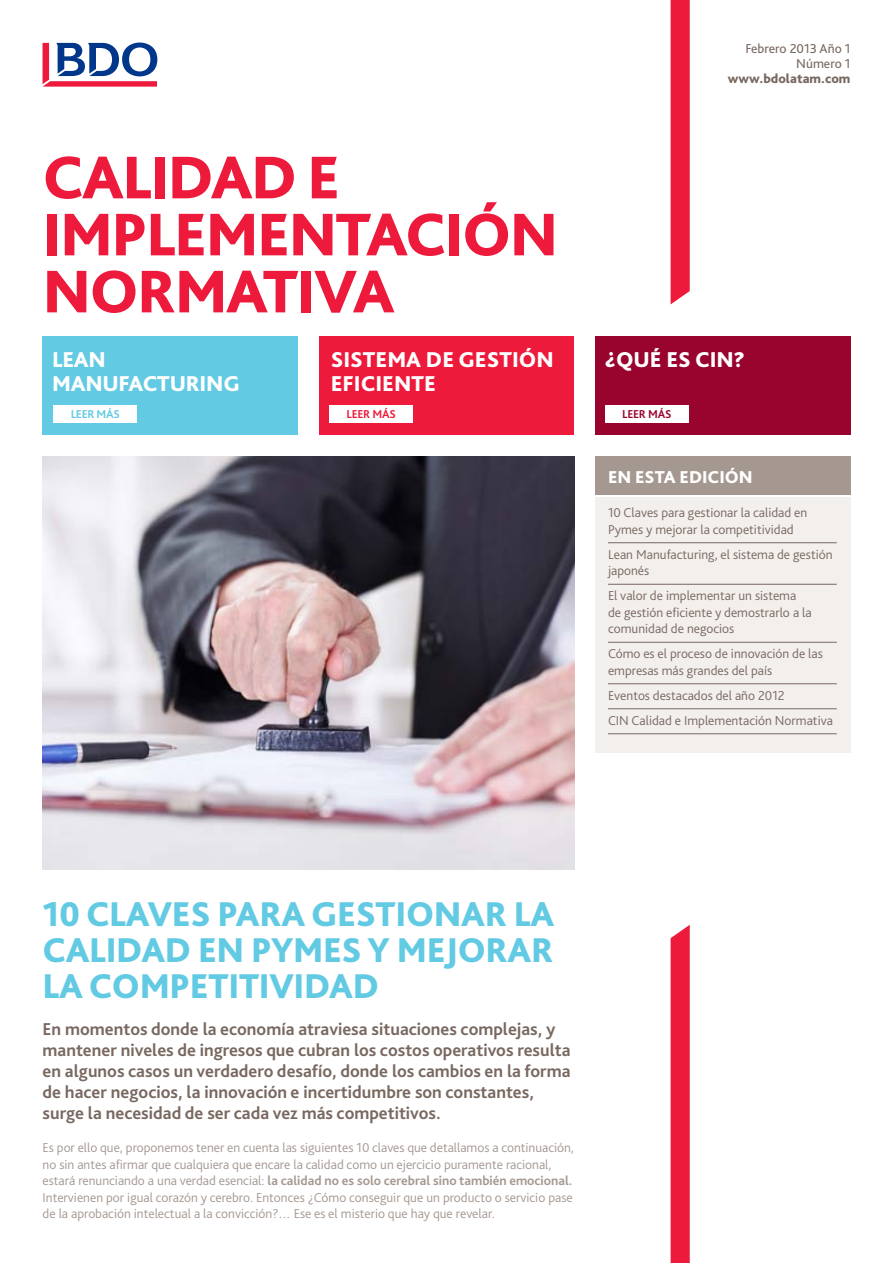
<style>
.page{position:relative;width:893px;height:1263px;background:#fff}
.page>*{position:absolute;margin:0;border:0;box-sizing:border-box;transform-origin:0 0}
.t1{font:800 63px/57px "Bliss Pro";letter-spacing:-.025em;color:#ed1a3b}
.t2{font:800 36px/36px "Bliss Pro";letter-spacing:-.01em;color:#62cae3}
.t3{font:800 22.5px/24px "Bliss Pro";color:#fff}
.t4{font:700 18px/21px "Bliss Pro";color:#786860}
.t5{font:800 18px "Bliss Pro";color:#fff}
.t6{font:300 13.5px/16.5px "Bliss Pro";color:#a59891}
.t7{font:300 13.5px/16.5px "Bliss Pro";color:#786860}
.t8{font:13.5px/15px "Bliss Pro";color:#786860;text-align:right}
.t9{font:800 13.5px "Bliss Pro";color:#786860}
.t10{font:700 12px "Bliss Pro";letter-spacing:-.02em;color:#62cae3}
.t11{font:700 12px "Bliss Pro";letter-spacing:-.02em;color:#ed1a3b}
.t12{font:700 12px "Bliss Pro";letter-spacing:-.02em;color:#99042f}
.s1{font-weight:700}
</style>
<div class="page">
<svg style="left:43px;top:43px;width:114px;height:44px"></svg>
<div style="left:595px;top:337px;width:255px;height:98px;background:#99042f"></div>
<div style="left:43px;top:337px;width:255px;height:98px;background:#62cae3"></div>
<div style="left:319px;top:337px;width:255px;height:98px;background:#ed1a3b"></div>
<div style="left:595px;top:497px;width:255px;height:256px;background:#f2efed"></div>
<div style="left:595px;top:456px;width:255px;height:38px;background:#a59891"></div>
<hr style="left:608px;top:542px;width:229px;height:1px;background:#786860">
<hr style="left:608px;top:584px;width:229px;height:1px;background:#786860">
<hr style="left:608px;top:642px;width:229px;height:1px;background:#786860">
<hr style="left:608px;top:683px;width:229px;height:1px;background:#786860">
<hr style="left:608px;top:708px;width:229px;height:1px;background:#786860">
<hr style="left:608px;top:733px;width:229px;height:1px;background:#786860">
<svg style="left:671px;top:0;width:19px;height:304px;background:#ed2141"></svg>
<div style="left:54px;top:405px;width:83px;height:17px;background:#fff"></div>
<div style="left:329px;top:405px;width:84px;height:17px;background:#fff"></div>
<div style="left:605px;top:405px;width:84px;height:17px;background:#fff"></div>
<img style="left:43px;top:456px;width:531px;height:413px">
<svg style="left:671px;top:925px;width:19px;height:338px;background:#ed2141"></svg>
<h1 class="t1" style="left:43px;top:147px;width:517px">CALIDAD E<br>IMPLEMENTACIÓN<br>NORMATIVA</h1>
<p class="t8" style="left:745px;top:40px;width:107px">Febrero 2013 Año 1<br>Número 1</p>
<p class="t9" style="left:728px;top:70px;width:124px">WWW.BDOLATAM.COM</p>
<h3 class="t3" style="left:52px;top:347px;width:189px">LEAN<br>MANUFACTURING</h3>
<h3 class="t3" style="left:331px;top:347px;width:224px">SISTEMA DE GESTIÓN<br>EFICIENTE</h3>
<h3 class="t3" style="left:605px;top:347px;width:142px">¿QUÉ ES CIN?</h3>
<p class="t10" style="left:71px;top:407px;width:51px">LEER MÁS</p>
<p class="t11" style="left:346px;top:407px;width:51px">LEER MÁS</p>
<p class="t12" style="left:622px;top:407px;width:51px">LEER MÁS</p>
<h3 class="t5" style="left:608px;top:466px;width:146px">EN ESTA EDICIÓN</h3>
<p class="t7" style="left:608px;top:504px;width:201px">10 Claves para gestionar la calidad en<br>Pymes y mejorar la competitividad</p>
<p class="t7" style="left:608px;top:546px;width:226px">Lean Manufacturing, el sistema de gestión japonés</p>
<p class="t7" style="left:608px;top:587px;width:205px">El valor de implementar un sistema de gestión eficiente y demostrarlo a la comunidad de negocios</p>
<p class="t7" style="left:608px;top:645px;width:216px">Cómo es el proceso de innovación de las empresas más grandes del país</p>
<p class="t7" style="left:608px;top:682px;width:226px;line-height:25px">Eventos destacados del año 2012<br>CIN Calidad e Implementación Normativa</p>
<h2 class="t2" style="left:43px;top:895px;width:512px">10 CLAVES PARA GESTIONAR LA<br>CALIDAD EN PYMES Y MEJORAR<br>LA COMPETITIVIDAD</h2>
<p class="t4" style="left:43px;top:1018px;width:530px">En momentos donde la economía atraviesa situaciones complejas, y mantener niveles de ingresos que cubran los costos operativos resulta en algunos casos un verdadero desafío, donde los cambios en la forma de hacer negocios, la innovación e incertidumbre son constantes, surge la necesidad de ser cada vez más competitivos.</p>
<p class="t6" style="left:43px;top:1139px;width:533px">Es por ello que, proponemos tener en cuenta las siguientes 10 claves que detallamos a continuación, no sin antes afirmar que cualquiera que encare la calidad como un ejercicio puramente racional, estará renunciando a una verdad esencial: <span class="s1">la calidad no es solo cerebral sino también emocional.<br></span>Intervienen por igual corazón y cerebro. Entonces ¿Cómo conseguir que un producto o servicio pase de la aprobación intelectual a la convicción?… Ese es el misterio que hay que revelar.</p>
</div>
